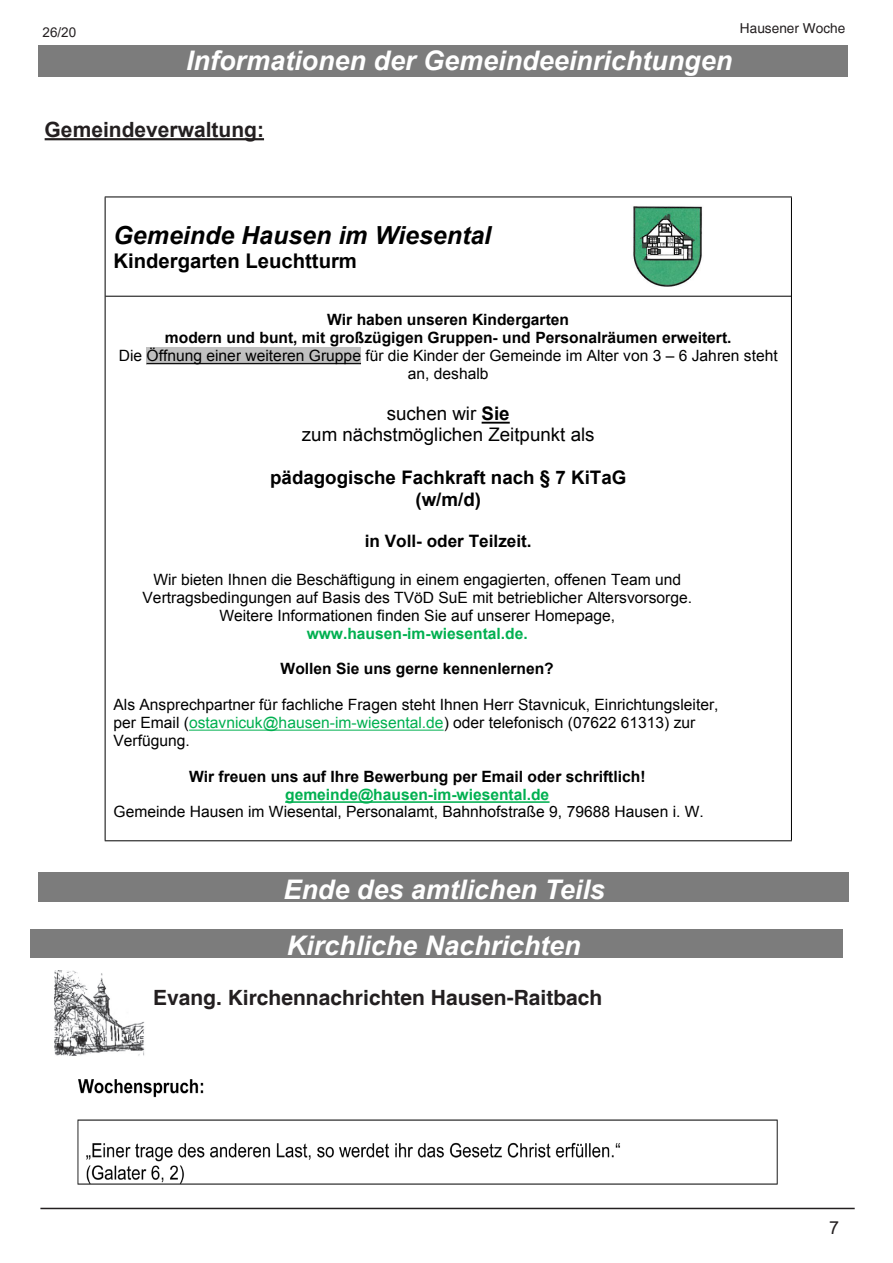
<style>
.page{position:relative;width:893px;height:1263px;background:#fff}
.page>*{position:absolute;margin:0;border:0;box-sizing:border-box;transform-origin:0 0}
.anzeigefett{font:italic 700 27px "Arial";color:#fff}
.t1{font:italic 700 24.9px "Arial";color:#000}
.t2{font:700 21px "Helvetica";color:#231f20}
.anzeigefett-2{font:700 21px "Arial";color:#231f20}
.t3{font:700 20.25px "Arial";color:#000}
.t4{font:18.6px/21.5px "Arial";color:#000;text-align:center}
.t5{font:700 18.6px/21.5px "Arial";color:#000;text-align:center}
.t6{font:18px "Arial";color:#231f20}
.t7{font:700 17.1px "Arial";color:#000}
.t8{font:15.6px/17.9px "Arial";color:#000;text-align:center}
.t9{font:700 15.6px/17.9px "Arial";color:#000;text-align:center}
.t10{font:700 15.6px "Arial";color:#00b050}
.t11{font:13.65px "Helvetica";color:#231f20}
.t12{font:13.5px "Arial";color:#231f20}
.s1{font-weight:400}
.s2{font-weight:700}
.s3{font-weight:700;color:#00b050}
.s4{color:#00b050}
</style>
<div class="page">
<hr style="left:40px;top:1208px;width:815px;height:1px;background:#231f20">
<div style="left:38px;top:46px;width:809px;height:31px;background:#7c7c7c"></div>
<hr style="left:45px;top:138px;width:219px;height:2px;background:#231f20">
<img style="left:633px;top:206px;width:69px;height:81px">
<div style="left:147px;top:347px;width:55px;height:18px;background:#c0c0c0"></div>
<hr style="left:202px;top:347px;width:4px;height:18px;background:#c0c0c0">
<div style="left:206px;top:347px;width:35px;height:18px;background:#c0c0c0"></div>
<div style="left:241px;top:347px;width:5px;height:18px;background:#c0c0c0"></div>
<div style="left:246px;top:347px;width:59px;height:18px;background:#c0c0c0"></div>
<hr style="left:305px;top:347px;width:4px;height:18px;background:#c0c0c0">
<div style="left:309px;top:347px;width:52px;height:18px;background:#c0c0c0"></div>
<hr style="left:147px;top:363px;width:214px;height:1px;background:#000">
<hr style="left:482px;top:422px;width:28px;height:2px;background:#000">
<hr style="left:189px;top:730px;width:255px;height:1px;background:#00b050">
<hr style="left:285px;top:801px;width:264px;height:2px;background:#00b050">
<hr style="left:105px;top:197px;width:1px;height:643px;background:#000">
<hr style="left:791px;top:197px;width:1px;height:643px;background:#000">
<hr style="left:105px;top:197px;width:687px;height:1px;background:#000">
<hr style="left:106px;top:296px;width:685px;height:1px;background:#000">
<hr style="left:105px;top:840px;width:687px;height:1px;background:#000">
<div style="left:38px;top:873px;width:810px;height:29px;background:#7c7c7c"></div>
<div style="left:31px;top:929px;width:812px;height:29px;background:#7c7c7c"></div>
<img style="left:54px;top:970px;width:91px;height:86px">
<img style="left:77px;top:1079px;width:701px;height:106px">
<p class="t12" style="left:43px;top:23px;width:35px">26/20</p>
<p class="anzeigefett" style="left:186px;top:43px;width:548px">Informationen der Gemeindeeinrichtungen</p>
<p class="t11" style="left:740px;top:21px;width:107px">Hausener Woche</p>
<p class="anzeigefett-2" style="left:45px;top:115px;width:221px">Gemeindeverwaltung:</p>
<p class="t1" style="left:114px;top:219px;width:379px">Gemeinde Hausen im Wiesental</p>
<p class="t3" style="left:114px;top:247px;width:245px">Kindergarten Leuchtturm</p>
<p class="t9" style="left:119px;top:311px;width:660px">Wir haben unseren Kindergarten<br>modern und bunt, mit großzügigen Gruppen- und Personalräumen erweitert.<br><span class="s1">Die Öffnung einer weiteren Gruppe für die Kinder der Gemeinde im Alter von 3 – 6 Jahren steht an, deshalb</span></p>
<p class="t4" style="left:302px;top:402px;width:294px">suchen wir <span class="s2">Sie<br></span>zum nächstmöglichen Zeitpunkt als</p>
<p class="t5" style="left:270px;top:467px;width:358px">pädagogische Fachkraft nach § 7 KiTaG (w/m/d)</p>
<p class="t7" style="left:365px;top:529px;width:168px">in Voll- oder Teilzeit.</p>
<p class="t8" style="left:143px;top:570px;width:551px">Wir bieten Ihnen die Beschäftigung in einem engagierten, offenen Team und Vertragsbedingungen auf Basis des TVöD SuE mit betrieblicher Altersvorsorge.<br>Weitere Informationen finden Sie auf unserer Homepage, <span class="s3">www.hausen-im-wiesental.de.</span></p>
<p class="t9" style="left:281px;top:660px;width:275px">Wollen Sie uns gerne kennenlernen?</p>
<p class="t8" style="left:114px;top:696px;width:606px;text-align:left">Als Ansprechpartner für fachliche Fragen steht Ihnen Herr Stavnicuk, Einrichtungsleiter, per Email (<span class="s4">ostavnicuk@hausen-im-wiesental.de</span>) oder telefonisch (07622 61313) zur<br>Verfügung.</p>
<p class="t9" style="left:189px;top:767px;width:458px">Wir freuen uns auf Ihre Bewerbung per Email oder schriftlich!</p>
<p class="t10" style="left:285px;top:783px;width:266px">gemeinde@hausen-im-wiesental.de</p>
<p class="t8" style="left:114px;top:803px;width:592px">Gemeinde Hausen im Wiesental, Personalamt, Bahnhofstraße 9, 79688 Hausen i. W.</p>
<p class="anzeigefett" style="left:283px;top:872px;width:323px">Ende des amtlichen Teils</p>
<p class="anzeigefett" style="left:287px;top:927px;width:296px">Kirchliche Nachrichten</p>
<p class="t2" style="left:153px;top:985px;width:451px">Evang. Kirchennachrichten Hausen-Raitbach</p>
<p class="t6" style="left:829px;top:1215px;width:12px">7</p>
</div>
